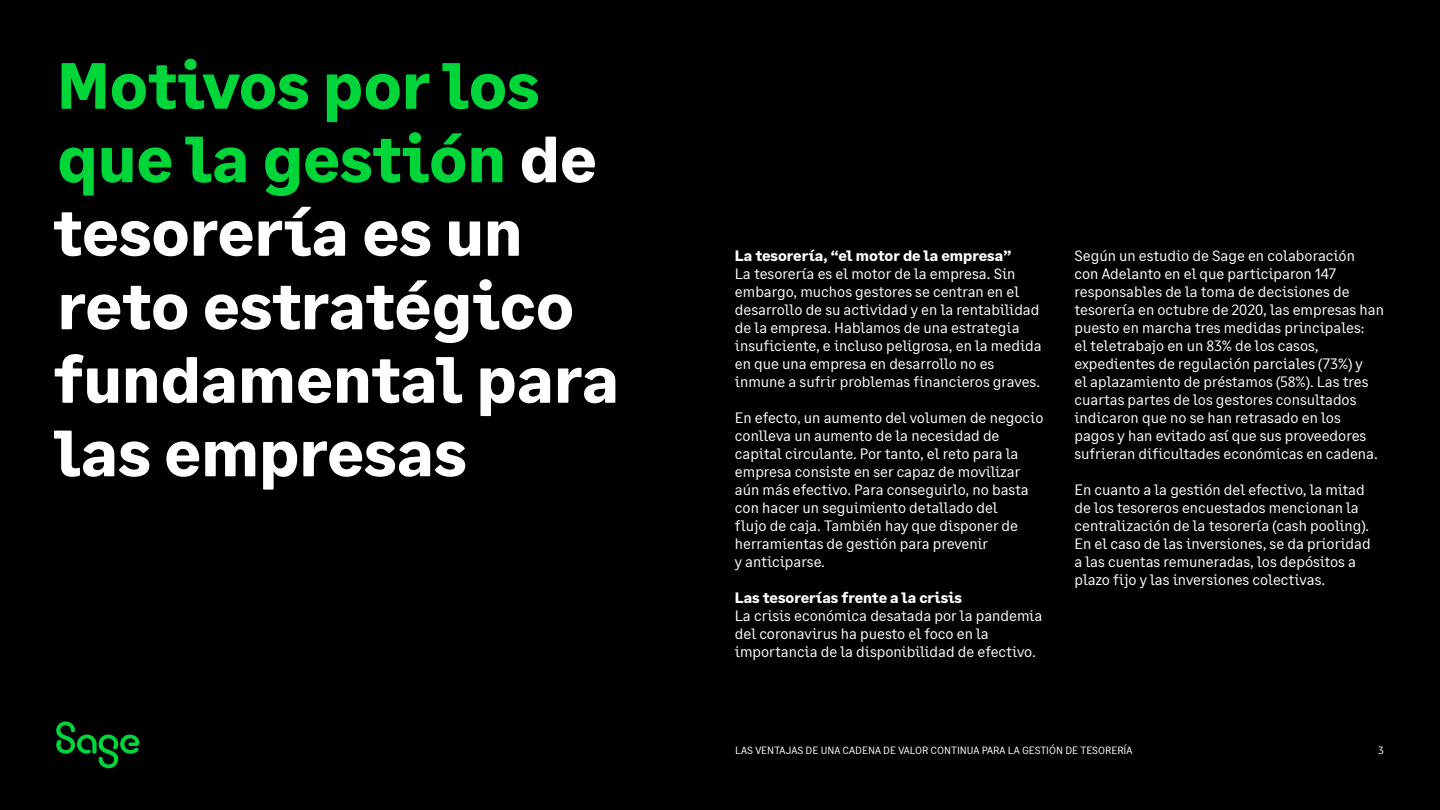
<style>
.page{position:relative;width:1440px;height:810px;background:#000}
.page>*{position:absolute;margin:0;border:0;box-sizing:border-box;transform-origin:0 0}
.Heading_1{font:700 65.25px/73.5px "Sage Text";color:#fff}
.Body{font:15px/18px "Sage Text";color:#fff}
.Body-2{font:700 15px "Sage Text";color:#fff}
.t1{font:10.5px "Sage Text";color:#fff}
.s1{color:#00d639}
</style>
<div class="page">
<svg style="left:56px;top:722px;width:83px;height:46px"></svg>
<p class="Heading_1" style="left:53px;top:50px;width:568px"><span class="s1">Motivos por los que la gestión</span> de tesorería es un reto estratégico fundamental para</p>
<p class="Heading_1" style="left:56px;top:418px;width:413px">las empresas</p>
<p class="Body-2" style="left:735px;top:246px;width:278px">La tesorería, “el motor de la empresa”</p>
<p class="Body" style="left:735px;top:265px;width:308px">La tesorería es el motor de la empresa. Sin embargo, muchos gestores se centran en el desarrollo de su actividad y en la rentabilidad de la empresa. Hablamos de una estrategia insuficiente, e incluso peligrosa, en la medida en que una empresa en desarrollo no es inmune a sufrir problemas financieros graves.</p>
<p class="Body" style="left:735px;top:409px;width:310px">En efecto, un aumento del volumen de negocio conlleva un aumento de la necesidad de capital circulante. Por tanto, el reto para la empresa consiste en ser capaz de movilizar aún más efectivo. Para conseguirlo, no basta con hacer un seguimiento detallado del<br>flujo de caja. También hay que disponer de herramientas de gestión para prevenir</p>
<p class="Body" style="left:735px;top:553px;width:91px">y anticiparse.</p>
<p class="Body-2" style="left:735px;top:588px;width:229px">Las tesorerías frente a la crisis</p>
<p class="Body" style="left:735px;top:607px;width:309px">La crisis económica desatada por la pandemia del coronavirus ha puesto el foco en la importancia de la disponibilidad de efectivo.</p>
<p class="Body" style="left:1074px;top:247px;width:311px">Según un estudio de Sage en colaboración<br>con Adelanto en el que participaron 147 responsables de la toma de decisiones de tesorería en octubre de 2020, las empresas han puesto en marcha tres medidas principales:<br>el teletrabajo en un 83% de los casos, expedientes de regulación parciales (73%) y</p>
<p class="Body" style="left:1074px;top:373px;width:305px">el aplazamiento de préstamos (58%). Las tres cuartas partes de los gestores consultados indicaron que no se han retrasado en los pagos y han evitado así que sus proveedores sufrieran dificultades económicas en cadena.</p>
<p class="Body" style="left:1074px;top:481px;width:296px">En cuanto a la gestión del efectivo, la mitad de los tesoreros encuestados mencionan la centralización de la tesorería (cash pooling).</p>
<p class="Body" style="left:1074px;top:535px;width:298px">En el caso de las inversiones, se da prioridad</p>
<p class="Body" style="left:1074px;top:553px;width:283px">a las cuentas remuneradas, los depósitos a plazo fijo y las inversiones colectivas.</p>
<p class="t1" style="left:735px;top:744px;width:399px">LAS VENTAJAS DE UNA CADENA DE VALOR CONTINUA PARA LA GESTIÓN DE TESORERÍA</p>
<p class="t1" style="left:1378px;top:744px;width:7px">3</p>
</div>
